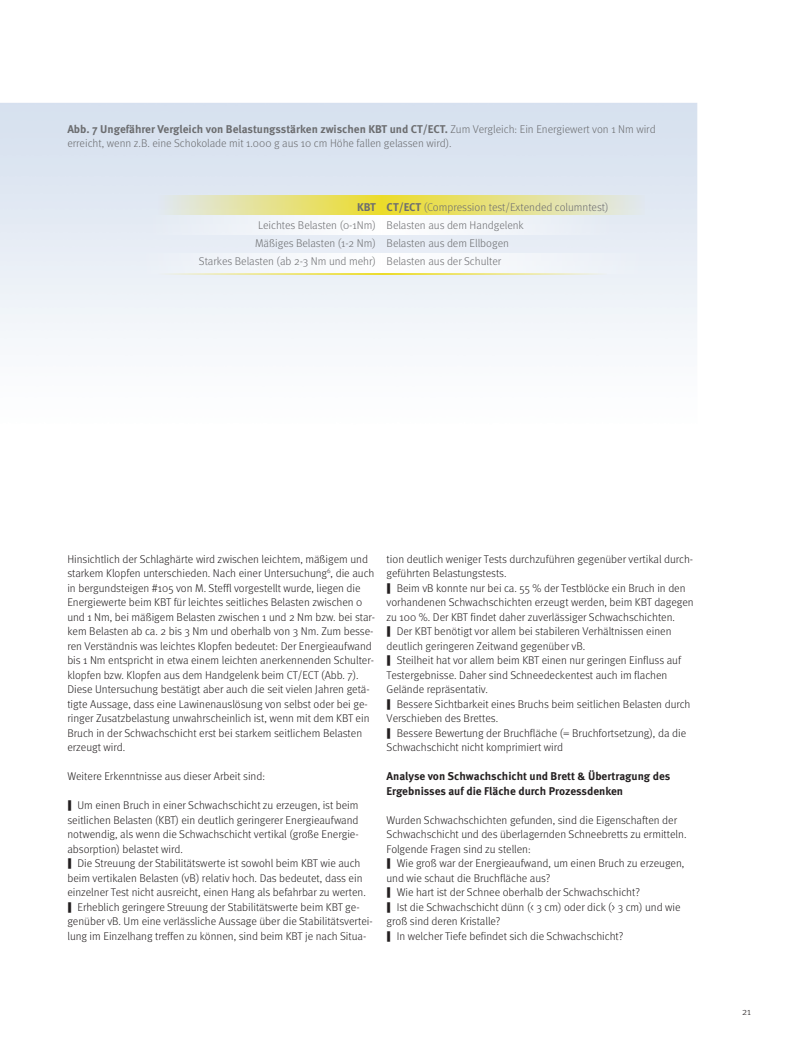
<style>
.page{position:relative;width:798px;height:1053px;background:#fff}
.page>*{position:absolute;margin:0;border:0;box-sizing:border-box;transform-origin:0 0}
.t1{font:300 11.25px/14.5px "Meta OT";color:#231f20}
.t2{font:300 11.25px/18.1px "Meta OT";color:#6c6d70}
.t3{font:700 11.25px/14.5px "Meta OT";color:#231f20}
.t4{font:700 11.25px "Meta OT";color:#6c6d70}
.t5{font:300 10px "Meta OT";color:#231f20}
.s1{font-weight:700}
</style>
<div class="page">
<img style="left:0;top:103px;width:698px;height:236px">
<div style="left:381px;top:216px;width:233px;height:19px;background:#f1f4f9"></div>
<div style="left:382px;top:254px;width:265px;height:19px;background:#f4f7fa"></div>
<div style="left:144px;top:216px;width:239px;height:19px;background:#f1f4f9"></div>
<div style="left:135px;top:254px;width:248px;height:19px;background:#f4f6fa"></div>
<svg style="left:382px;top:273px;width:224px;height:2px"></svg>
<div style="left:158px;top:196px;width:224px;height:19px;background:linear-gradient(to right,#e1e8f2,#ebdc2d)"></div>
<svg style="left:158px;top:273px;width:224px;height:2px"></svg>
<div style="left:381px;top:196px;width:263px;height:19px;background:linear-gradient(to right,#ebdc29,#e1e8ef)"></div>
<p class="t2" style="left:67px;top:122px;width:589px;line-height:14.5px"><span class="s1">Abb. 7 Ungefährer Vergleich von Belastungsstärken zwischen KBT und CT/ECT.</span> Zum Vergleich: Ein Energiewert von 1 Nm wird erreicht, wenn z.B. eine Schokolade mit 1.000 g aus 10 cm Höhe fallen gelassen wird).</p>
<p class="t4" style="left:357px;top:202px;width:20px">KBT</p>
<p class="t2" style="left:199px;top:217px;width:178px;text-align:right">Leichtes Belasten (0-1Nm)<br>Mäßiges Belasten (1-2 Nm)<br>Starkes Belasten (ab 2-3 Nm und mehr)</p>
<p class="t2" style="left:386px;top:198px;width:223px"><span class="s1">CT/ECT</span> (Compression test/Extended columntest)<br>Belasten aus dem Handgelenk<br>Belasten aus dem Ellbogen<br>Belasten aus der Schulter</p>
<p class="t1" style="left:67px;top:552px;width:309px">Hinsichtlich der Schlaghärte wird zwischen leichtem, mäßigem und starkem Klopfen unterschieden. Nach einer Untersuchung<sup>6</sup>, die auch in bergundsteigen #105 von M. Steffl vorgestellt wurde, liegen die Energiewerte beim KBT für leichtes seitliches Belasten zwischen 0 und 1 Nm, bei mäßigem Belasten zwischen 1 und 2 Nm bzw. bei star&shy;kem Belasten ab ca. 2 bis 3 Nm und oberhalb von 3 Nm. Zum besse&shy;ren Verständnis was leichtes Klopfen bedeutet: Der Energieaufwand bis 1 Nm entspricht in etwa einem leichten anerkennenden Schulter&shy;klopfen bzw. Klopfen aus dem Handgelenk beim CT/ECT (Abb. 7).<br>Diese Untersuchung bestätigt aber auch die seit vielen Jahren getä&shy;tigte Aussage, dass eine Lawinenauslösung von selbst oder bei ge&shy;ringer Zusatzbelastung unwahrscheinlich ist, wenn mit dem KBT ein Bruch in der Schwachschicht erst bei starkem seitlichem Belasten erzeugt wird.</p>
<p class="t1" style="left:67px;top:769px;width:199px">Weitere Erkenntnisse aus dieser Arbeit sind:</p>
<p class="t1" style="left:67px;top:798px;width:307px">❙ Um einen Bruch in einer Schwachschicht zu erzeugen, ist beim seitlichen Belasten (KBT) ein deutlich geringerer Energieaufwand notwendig, als wenn die Schwachschicht vertikal (große Energie&shy;absorption) belastet wird.<br>❙ Die Streuung der Stabilitätswerte ist sowohl beim KBT wie auch beim vertikalen Belasten (vB) relativ hoch. Das bedeutet, dass ein einzelner Test nicht ausreicht, einen Hang als befahrbar zu werten. ❙ Erheblich geringere Streuung der Stabilitätswerte beim KBT ge&shy;genüber vB. Um eine verlässliche Aussage über die Stabilitätsvertei&shy;lung im Einzelhang treffen zu können, sind beim KBT je nach Situa-</p>
<p class="t1" style="left:386px;top:552px;width:308px">tion deutlich weniger Tests durchzuführen gegenüber vertikal durch&shy;geführten Belastungstests.<br>❙ Beim vB konnte nur bei ca. 55 % der Testblöcke ein Bruch in den vorhandenen Schwachschichten erzeugt werden, beim KBT dagegen zu 100 %. Der KBT findet daher zuverlässiger Schwachschichten.<br>❙ Der KBT benötigt vor allem bei stabileren Verhältnissen einen deutlich geringeren Zeitwand gegenüber vB.<br>❙ Steilheit hat vor allem beim KBT einen nur geringen Einfluss auf Testergebnisse. Daher sind Schneedeckentest auch im flachen Gelände repräsentativ.<br>❙ Bessere Sichtbarkeit eines Bruchs beim seitlichen Belasten durch Verschieben des Brettes.<br>❙ Bessere Bewertung der Bruchfläche (= Bruchfortsetzung), da die Schwachschicht nicht komprimiert wird</p>
<p class="t3" style="left:386px;top:769px;width:285px">Analyse von Schwachschicht und Brett &amp; Übertragung des<br>Ergebnisses auf die Fläche durch Prozessdenken</p>
<p class="t1" style="left:386px;top:813px;width:301px">Wurden Schwachschichten gefunden, sind die Eigenschaften der Schwachschicht und des überlagernden Schneebretts zu ermitteln.<br>Folgende Fragen sind zu stellen:<br>❙ Wie groß war der Energieaufwand, um einen Bruch zu erzeugen, und wie schaut die Bruchfläche aus?<br>❙ Wie hart ist der Schnee oberhalb der Schwachschicht?<br>❙ Ist die Schwachschicht dünn (&lt; 3 cm) oder dick (&gt; 3 cm) und wie groß sind deren Kristalle?<br>❙ In welcher Tiefe befindet sich die Schwachschicht?</p>
<p class="t5" style="left:741px;top:1007px;width:10px">21</p>
</div>
